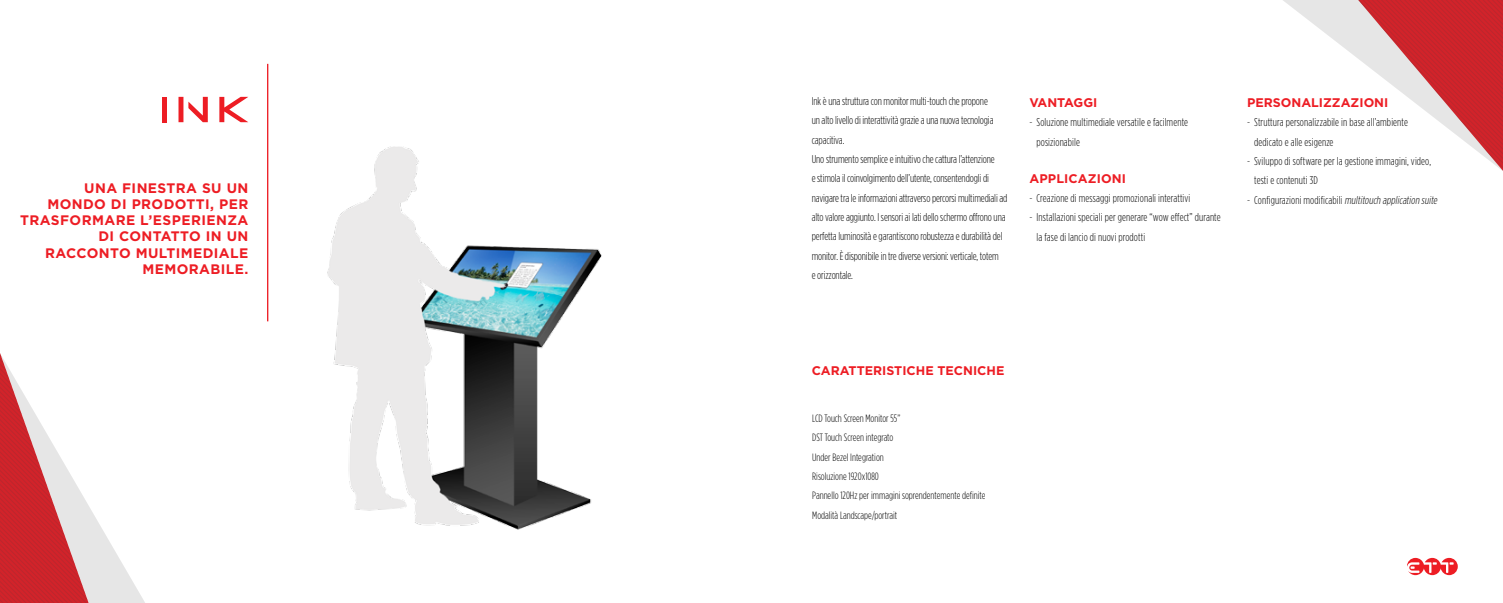
<style>
.page{position:relative;width:1503px;height:603px;background:#fff}
.page>*{position:absolute;margin:0;border:0;box-sizing:border-box;transform-origin:0 0}
.t1{font:700 13.75px/16.2px "Gotham";letter-spacing:.03em;color:#ed1d24}
.t2{font:700 12.5px "Gotham";color:#ed1d24}
.t3{font:300 11.25px/19.4px "Gotham Condensed";letter-spacing:-.01em;color:#000}
.t4{font:300 11.25px/19.4px "Gotham Condensed";letter-spacing:.01em;color:#000}
.t5{font:300 10.62px/19.4px "Gotham Condensed";color:#000}
.s1{font-style:italic}
</style>
<div class="page">
<svg style="left:0;top:353px;width:145px;height:249px"></svg>
<svg style="left:1407px;top:557px;width:50px;height:18px"></svg>
<svg style="left:1283px;top:0;width:219px;height:170px"></svg>
<svg style="left:178px;top:97px;width:30px;height:25px"></svg>
<div style="left:162px;top:97px;width:5px;height:25px;background:#ed1d24"></div>
<svg style="left:219px;top:97px;width:29px;height:25px"></svg>
<img style="left:327px;top:146px;width:275px;height:384px">
<hr style="left:267px;top:64px;width:1px;height:257px;background:#ed1d24">
<p class="t1" style="left:84px;top:179px;width:12px">UNA</p>
<p class="t1" style="left:122px;top:179px;width:9px">FIN</p>
<p class="t1" style="left:148px;top:179px;width:90px">ESTRA SU UN</p>
<p class="t1" style="left:47px;top:195px;width:12px">MON</p>
<p class="t1" style="left:83px;top:195px;width:60px">DO DI PRO</p>
<p class="t1" style="left:164px;top:195px;width:84px">DOTTI, PER</p>
<p class="t1" style="left:20px;top:212px;width:21px">TRASFORMAR</p>
<p class="t1" style="left:98px;top:212px;width:129px;text-indent:28px">E L’ESPERI ENZA<br>DI CON</p>
<p class="t1" style="left:153px;top:228px;width:85px">TATTO IN UN</p>
<p class="t1" style="left:45px;top:244px;width:12px">RACCON</p>
<p class="t1" style="left:110px;top:244px;width:37px">TO MUL</p>
<p class="t1" style="left:166px;top:244px;width:57px">TIMEDIAL</p>
<p class="t1" style="left:239px;top:244px;width:11px">E</p>
<p class="t1" style="left:142px;top:260px;width:35px">MEMORA</p>
<p class="t1" style="left:210px;top:260px;width:39px">BILE.</p>
<p class="t3" style="left:811px;top:91px;width:197px">Ink è una struttura con monitor multi-touch che propone<br>un alto livello di interattività grazie a una nuova tecnologia capacitiva.<br>Uno strumento semplice e intuitivo che cattura l’attenzione<br>e stimola il coinvolgimento dell’utente, consentendogli di navigare tra le informazioni attraverso percorsi multimediali ad alto valore aggiunto. I sensori ai lati dello schermo offrono una perfetta luminosità e garantiscono robustezza e durabilità del monitor. È disponibile in tre diverse versioni: verticale, totem<br>e orizzontale.</p>
<p class="t2" style="left:1029px;top:94px;width:69px">VANTAGGI</p>
<p class="t4" style="left:1036px;top:112px;width:153px;text-indent:-7px">- Soluzione multimediale versatile e facilmente posizionabile</p>
<p class="t2" style="left:1029px;top:170px;width:98px">APPLICAZIONI</p>
<p class="t4" style="left:1029px;top:188px;width:162px">- Creazione di messaggi promozionali interattivi</p>
<p class="t4" style="left:1036px;top:207px;width:186px;text-indent:-7px">- Installazioni speciali per generare “wow effect” durante la fase di lancio di nuovi prodotti</p>
<p class="t2" style="left:1247px;top:94px;width:143px">PERSONALIZZAZIONI</p>
<p class="t4" style="left:1254px;top:112px;width:155px;text-indent:-7px">- Struttura personalizzabile in base all’ambiente dedicato e alle esigenze</p>
<p class="t4" style="left:1254px;top:151px;width:178px;text-indent:-7px">- Sviluppo di software per la gestione immagini, video, testi e contenuti 3D</p>
<p class="t4" style="left:1247px;top:190px;width:194px">- Configurazioni modificabili <span class="s1">multitouch application suite</span></p>
<p class="t2" style="left:811px;top:362px;width:46px">CARATTE</p>
<p class="t2" style="left:873px;top:362px;width:131px">RISTICHE TECNICHE</p>
<p class="t5" style="left:812px;top:408px;width:175px">LCD Touch Screen Monitor 55”<br>DST Touch Screen integrato<br>Under Bezel Integration<br>Risoluzione 1920x1080<br>Pannello 120Hz per immagini soprendentemente definite<br>Modalità Landscape/portrait</p>
</div>
